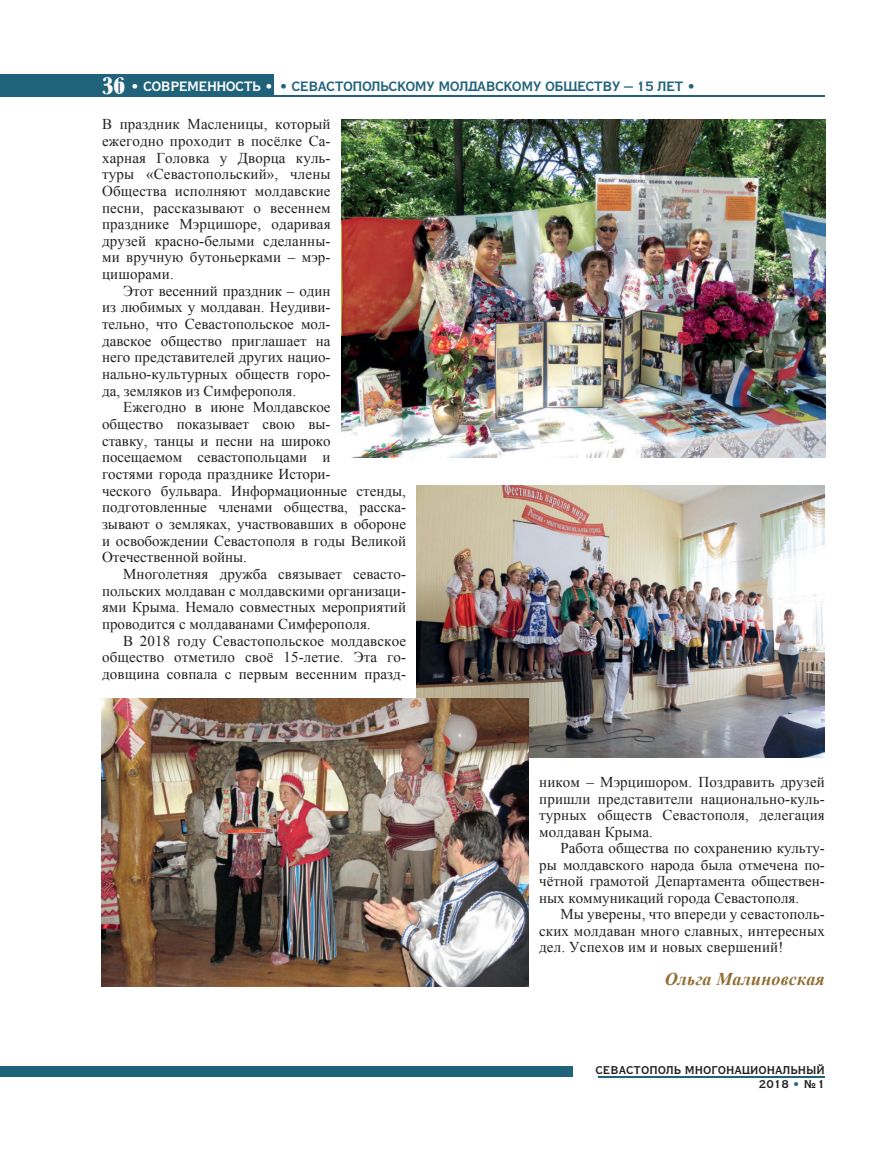
<style>
.page{position:relative;width:893px;height:1149px;background:#fff}
.page>*{position:absolute;margin:0;border:0;box-sizing:border-box;transform-origin:0 0}
.t1{font:24px "Bernhard";color:#fff}
.t2{font:italic 700 18px "Times New Roman";letter-spacing:.01em;color:#906e33}
.t3{font:15px/16.6px "Times New Roman";color:#231f20;text-align:justify}
.t4{font:13.5px "Vacansia C Bold 20";letter-spacing:-.04em;color:#20627a}
.t5{font:11.25px/14.2px "Vacansia C Bold 20";color:#231f20;text-align:right}
.s1{font-family:"Times New Roman PSMT2"}
.s2{color:#fff}
.s3{color:#20627a}
</style>
<div class="page">
<div style="left:0;top:74px;width:274px;height:23px;background:#20627a"></div>
<hr style="left:258px;top:95px;width:567px;height:2px;background:#20627a">
<div style="left:0;top:1065px;width:572px;height:11px;background:#20627a"></div>
<hr style="left:598px;top:1075px;width:227px;height:2px;background:#20627a">
<img style="left:341px;top:119px;width:484px;height:338px">
<img style="left:417px;top:485px;width:408px;height:272px">
<img style="left:101px;top:698px;width:427px;height:288px">
<h1 class="t1" style="left:102px;top:73px;width:25px">36</h1>
<p class="t3" style="left:102px;top:115px;width:230px">В праздник Масленицы, который ежегодно проходит в посёлке Са&shy;харная Головка у Дворца куль&shy;туры «Севастопольский», члены Общества исполняют молдавские песни, рассказывают о весеннем празднике Мэрцишоре, одаривая друзей красно-белыми сделанны&shy;ми вручную бутоньерками – мэр&shy;цишорами.</p>
<p class="t3" style="left:102px;top:282px;width:230px;text-indent:21px">Этот весенний праздник – один из любимых у молдаван. Неудиви&shy;тельно, что Севастопольское мол&shy;давское общество приглашает на него представителей других нацио&shy;нально-культурных обществ горо&shy;да, земляков из Симферополя.</p>
<p class="t3" style="left:102px;top:399px;width:305px;text-align:left;text-indent:21px">Ежегодно в июне Молдавское<br>общество показывает свою вы<span class="s1">-<br></span>ставку, танцы и песни на широко посещаемом севастопольцами и<br>гостями города празднике Истори<span class="s1">-<br></span>ческого бульвара. Информационные стенды, подготовленные членами общества, расска&shy;зывают о земляках, участвовавших в обороне и освобождении Севастополя в годы Великой Отечественной войны.</p>
<p class="t3" style="left:102px;top:565px;width:305px;text-indent:21px">Многолетняя дружба связывает севасто&shy;польских молдаван с молдавскими организаци&shy;ями Крыма. Немало совместных мероприятий проводится с молдаванами Симферополя.</p>
<p class="t3" style="left:102px;top:632px;width:305px;text-indent:21px">В 2018 году Севастопольское молдавское общество отметило своё 15-летие. Эта го&shy;довщина совпала с первым весенним празд<span class="s1">-</span></p>
<p class="t4" style="left:131px;top:78px;width:567px"><span class="s2">• СОВРЕМЕННОСТЬ •</span> • СЕВАСТОПОЛЬСКОМУ МОЛДАВСКОМУ ОБЩЕСТВУ – 15 ЛЕТ •</p>
<p class="t3" style="left:539px;top:773px;width:287px">ником – Мэрцишором. Поздравить друзей пришли представители национально-куль&shy;турных обществ Севастополя, делегация молдаван Крыма.</p>
<p class="t3" style="left:539px;top:839px;width:287px;text-indent:21px">Работа общества по сохранению культу&shy;ры молдавского народа была отмечена по&shy;чётной грамотой Департамента обществен&shy;ных коммуникаций города Севастополя.</p>
<p class="t3" style="left:539px;top:905px;width:287px;text-indent:21px">Мы уверены, что впереди у севастополь&shy;ских молдаван много славных, интересных дел. Успехов им и новых свершений!</p>
<p class="t2" style="left:665px;top:966px;width:162px">Ольга Малиновская</p>
<p class="t5" style="left:595px;top:1062px;width:231px">СЕВАСТОПОЛЬ МНОГОНАЦИОНАЛЬНЫЙ<br>2018 <span class="s3">•</span> № 1</p>
</div>
